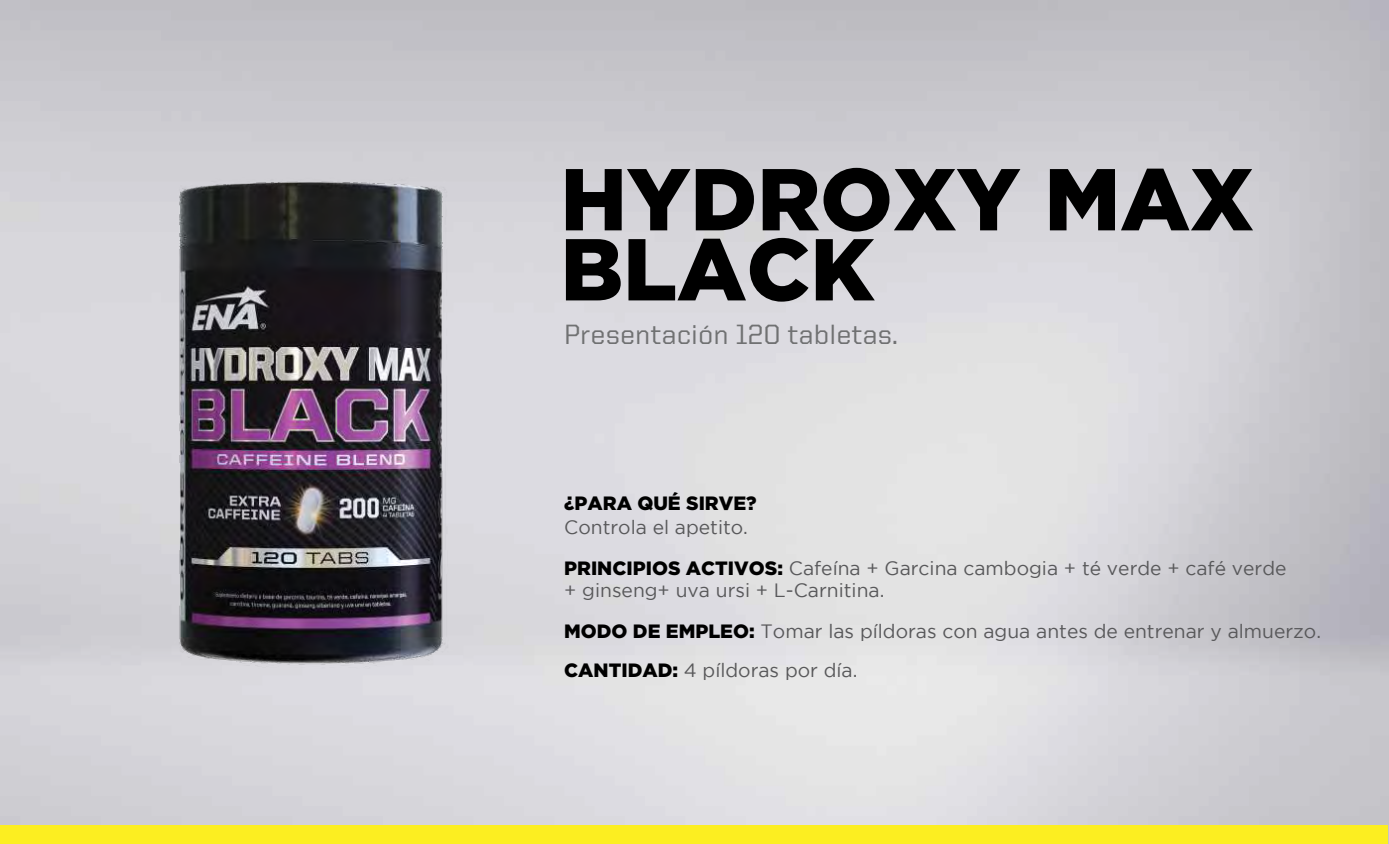
<style>
.page{position:relative;width:1389px;height:844px;background:#fff}
.page>*{position:absolute;margin:0;border:0;box-sizing:border-box;transform-origin:0 0}
.t1{font:900 87.5px/70px "Gotham";color:#000}
.t2{font:500 28px "United Sans Reg";color:#707172}
.t3{font:19.25px/41.1px "Gotham";color:#58585a}
.t4{font:900 19.25px "Gotham";color:#000}
.s1{font-weight:900;color:#000}
</style>
<div class="page">
<img style="left:0;top:0;width:1389px;height:843px">
<div style="left:0;top:825px;width:1387px;height:18px;background:#fcee21"></div>
<img style="left:148px;top:130px;width:327px;height:543px">
<h1 class="t1" style="left:560px;top:162px;width:695px">HYDROXY MAX<br>BLACK</h1>
<h2 class="t2" style="left:564px;top:318px;width:335px">Presentación 120 tabletas.</h2>
<p class="t4" style="left:564px;top:492px;width:194px">¿PARA QUÉ SIRVE?</p>
<p class="t3" style="left:564px;top:505px;width:724px">Controla el apetito.<br><span class="s1">PRINCIPIOS ACTIVOS:</span> Cafeína + Garcina cambogia + té verde + café verde</p>
<p class="t3" style="left:564px;top:569px;width:758px">+ ginseng+ uva ursi + L-Carnitina.<br><span class="s1">MODO DE EMPLEO:</span> Tomar las píldoras con agua antes de entrenar y almuerzo.</p>
<p class="t3" style="left:564px;top:648px;width:295px"><span class="s1">CANTIDAD:</span> 4 píldoras por día.</p>
</div>
